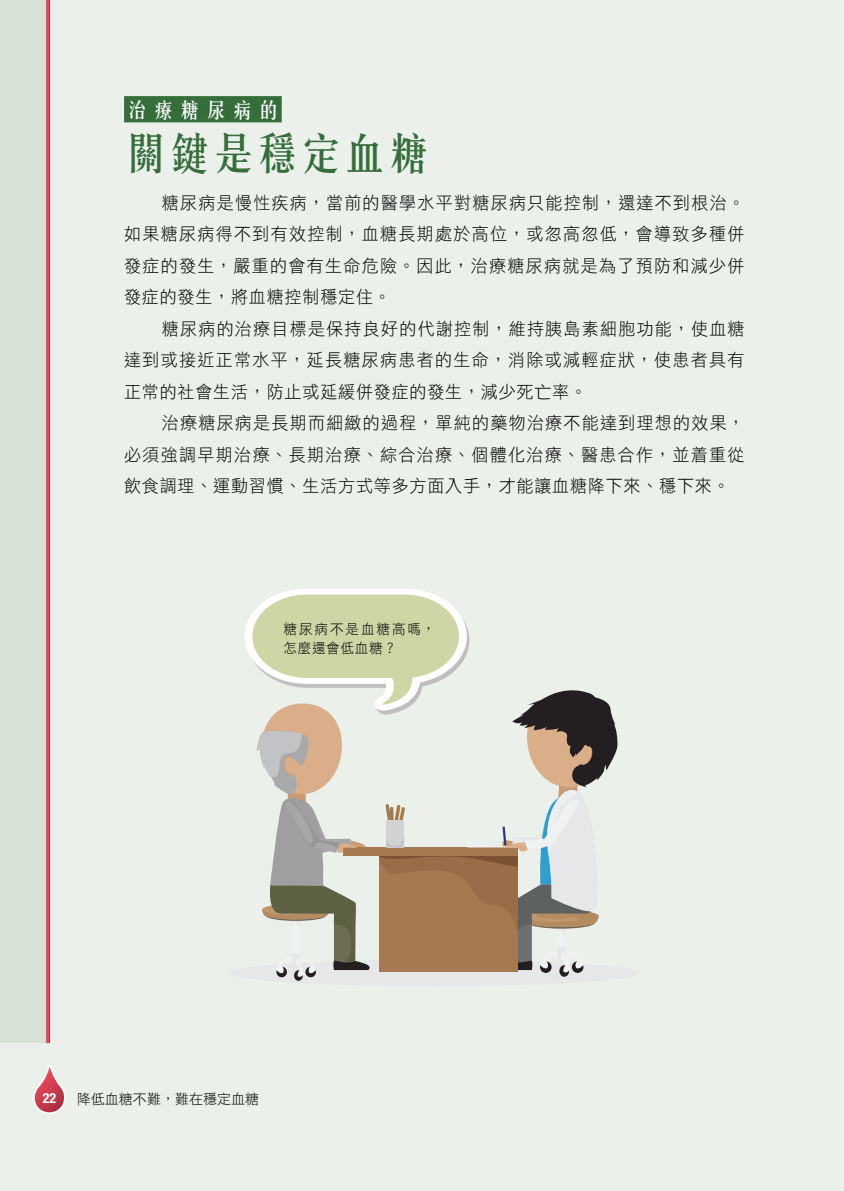
<style>
.page{position:relative;width:844px;height:1191px;background:#fff}
.page>*{position:absolute;margin:0;border:0;box-sizing:border-box;transform-origin:0 0}
.t1{font:500 43.75px "C Song 3 HK";color:#356d3b}
.t2{font:500 21px "C Song 3 HK";letter-spacing:.25em;color:#fff}
.t3{font:17.5px/31.5px "DF Hei HK W3";letter-spacing:.08em;color:#000;text-align:justify}
.t4{font:14px/19.2px "DF Hei HK W3";letter-spacing:.14em;color:#000}
.t5{font:14px "DF Hei HK W3";color:#000}
.t6{font:700 condensed 14px "Helvetica Neue";color:#fff}
</style>
<div class="page">
<div style="left:0;top:0;width:843px;height:1191px;background:#ebf0ea"></div>
<div style="left:0;top:0;width:51px;height:1042px;background:#d8e1d6"></div>
<hr style="left:47px;top:0;width:2px;height:1042px;background:#e8465a">
<svg style="left:33px;top:1065px;width:33px;height:49px"></svg>
<div style="left:229px;top:959px;width:410px;height:27px;background:#e6e7e8;border-radius:50%"></div>
<div style="left:294px;top:970px;width:9px;height:10px;background:#231e1f;border-radius:50%"></div>
<svg style="left:245px;top:589px;width:373px;height:389px"></svg>
<div style="left:124px;top:96px;width:158px;height:26px;background:#356d3b"></div>
<p class="t2" style="left:127px;top:94px;width:154px">治療糖尿病的</p>
<h1 class="t1" style="left:124px;top:120px;width:308px">關鍵是穩定血糖</h1>
<p class="t3" style="left:124px;top:186px;width:622px;text-indent:38px">糖尿病是慢性疾病，當前的醫學水平對糖尿病只能控制，還達不到根治。如果糖尿病得不到有效控制，血糖長期處於高位，或忽高忽低，會導致多種併發症的發生，嚴重的會有生命危險。因此，治療糖尿病就是為了預防和減少併發症的發生，將血糖控制穩定住。</p>
<p class="t3" style="left:124px;top:312px;width:622px;text-indent:38px">糖尿病的治療目標是保持良好的代謝控制，維持胰島素細胞功能，使血糖達到或接近正常水平，延長糖尿病患者的生命，消除或減輕症狀，使患者具有正常的社會生活，防止或延緩併發症的發生，減少死亡率。</p>
<p class="t3" style="left:124px;top:407px;width:622px;text-indent:38px">治療糖尿病是長期而細緻的過程，單純的藥物治療不能達到理想的效果，必須強調早期治療、長期治療、綜合治療、個體化治療、醫患合作，並着重從飲食調理、運動習慣、生活方式等多方面入手，才能讓血糖降下來、穩下來。</p>
<p class="t4" style="left:283px;top:619px;width:153px">糖尿病不是血糖高嗎，怎麼還會低血糖？</p>
<p class="t6" style="left:43px;top:1086px;width:15px">22</p>
<p class="t5" style="left:77px;top:1091px;width:183px">降低血糖不難，難在穩定血糖</p>
</div>
